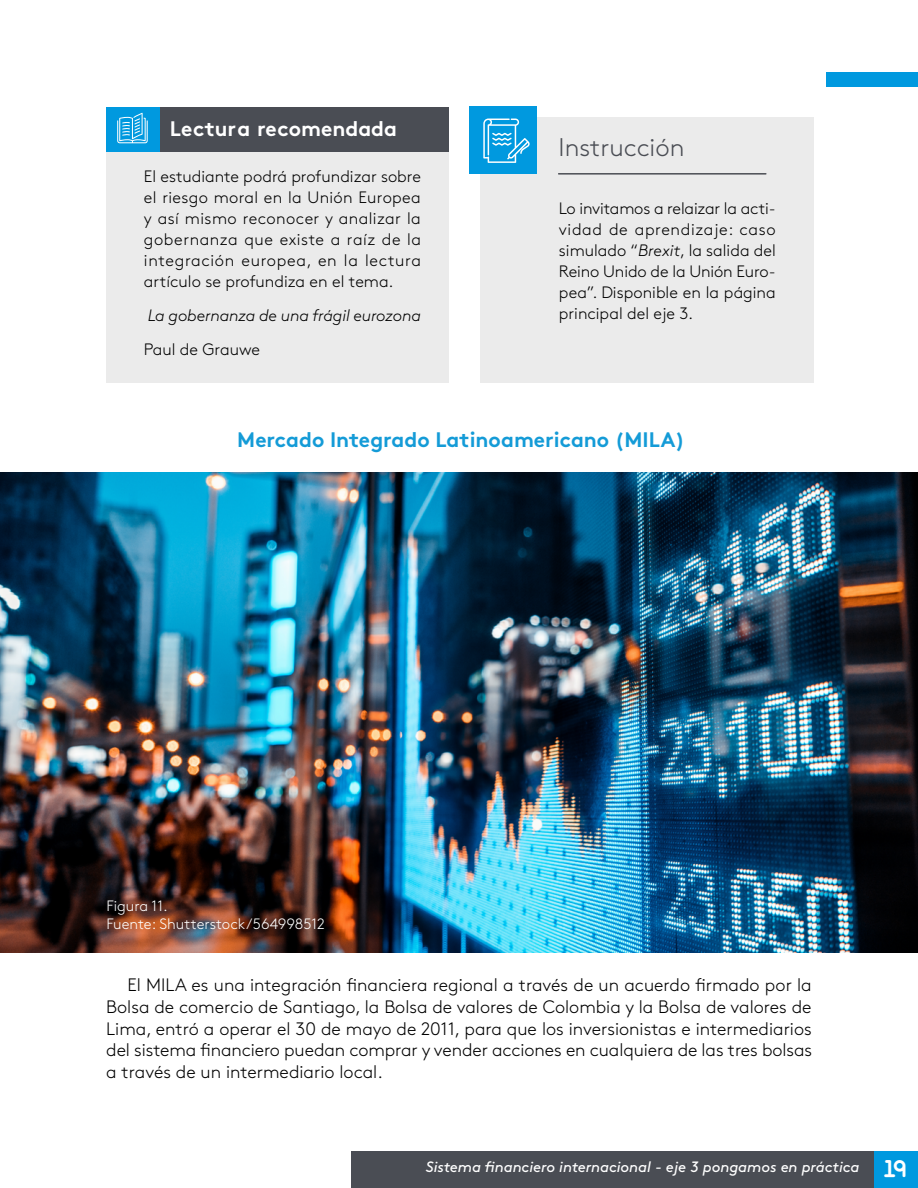
<style>
.page{position:relative;width:918px;height:1188px;background:#fff}
.page>*{position:absolute;margin:0;border:0;box-sizing:border-box;transform-origin:0 0}
.t1{font:300 25.5px "Brown Std";color:#4a4d54}
.t2{font:21px "Brown Std Bold Alt";color:#149bd7}
.t3{font:700 21px "Brown Std";color:#fff}
.t4{font:300 18px/21.6px "Brown Std";color:#000;text-align:justify}
.t5{font:300 16.5px/21px "Brown Std";color:#000;text-align:justify}
.t6{font:italic 300 16.5px "Brown Std";letter-spacing:-.005em;color:#000}
.t7{font:italic 15px "Brown Std";letter-spacing:-.005em;color:#fff}
.t8{font:300 15px/18px "Brown Std";color:#fff}
.s1{font-style:italic}
.s2{font-family:"Areandina Voz";font-style:normal;font-size:24px}
</style>
<div class="page">
<div style="left:826px;top:72px;width:92px;height:15px;background:#0099df"></div>
<div style="left:873px;top:1151px;width:45px;height:37px;background:#0099df"></div>
<div style="left:351px;top:1151px;width:522px;height:37px;background:#4a4d54"></div>
<div style="left:481px;top:117px;width:333px;height:266px;background:#ebebeb"></div>
<div style="left:470px;top:106px;width:67px;height:68px;background:#0099df"></div>
<hr style="left:559px;top:173px;width:207px;height:2px;background:#4a4d54">
<svg style="left:483px;top:119px;width:47px;height:44px"></svg>
<div style="left:106px;top:152px;width:342px;height:231px;background:#ebebeb"></div>
<div style="left:159px;top:107px;width:289px;height:45px;background:#4a4d54"></div>
<div style="left:106px;top:107px;width:53px;height:45px;background:#0099df"></div>
<svg style="left:117px;top:113px;width:31px;height:30px"></svg>
<img style="left:0;top:472px;width:918px;height:480px">
<p class="t3" style="left:170px;top:116px;width:229px">Lectura recomendada</p>
<p class="t5" style="left:144px;top:166px;width:279px">El estudiante podrá profundizar sobre el riesgo moral en la Unión Europea y así mismo reconocer y analizar la gobernanza que existe a raíz de la integración europea, en la lectura artículo se profundiza en el tema.</p>
<p class="t6" style="left:148px;top:306px;width:275px">La gobernanza de una frágil eurozona</p>
<p class="t5" style="left:144px;top:339px;width:118px">Paul de Grauwe</p>
<h1 class="t1" style="left:559px;top:133px;width:127px">Instrucción</h1>
<p class="t5" style="left:559px;top:198px;width:218px">Lo invitamos a relaizar la acti&shy;vidad de aprendizaje: caso simulado “<span class="s1">Brexit</span>, la salida del Reino Unido de la Unión Euro&shy;pea”. Disponible en la página principal del eje 3.</p>
<p class="t2" style="left:237px;top:427px;width:449px">Mercado Integrado Latinoamericano (MILA)</p>
<p class="t8" style="left:106px;top:897px;width:220px">Figura 11.<br>Fuente: Shutterstock/564998512</p>
<p class="t4" style="left:106px;top:975px;width:707px;text-indent:21px">El MILA es una integración financiera regional a través de un acuerdo firmado por la Bolsa de comercio de Santiago, la Bolsa de valores de Colombia y la Bolsa de valores de Lima, entró a operar el 30 de mayo de 2011, para que los inversionistas e intermediarios del sistema financiero puedan comprar y vender acciones en cualquiera de las tres bolsas a través de un intermediario local.</p>
<p class="t7" style="left:426px;top:1158px;width:482px">Sistema financiero internacional - eje 3 pongamos en práctica <span class="s2">19</span></p>
</div>
